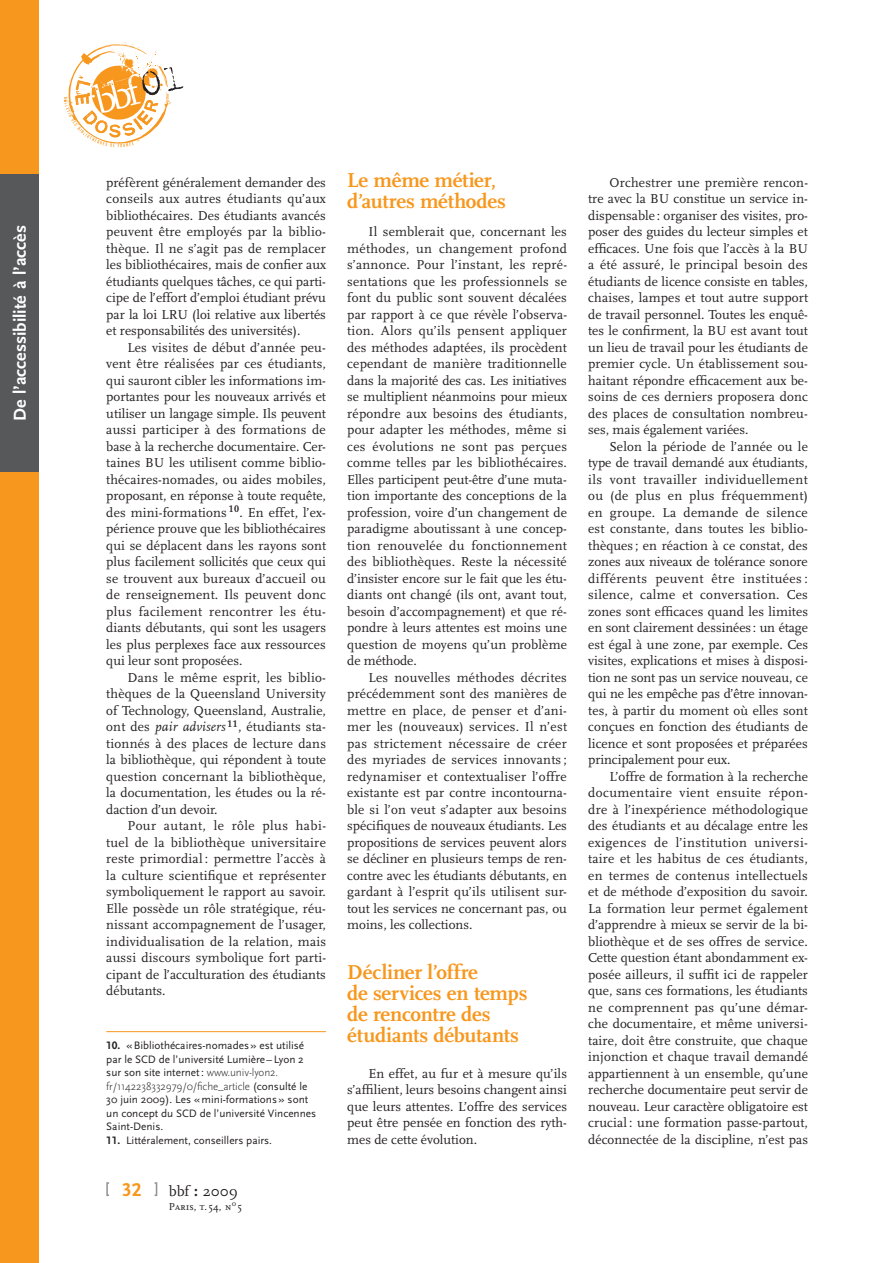
<style>
.page{position:relative;width:893px;height:1263px;background:#fff}
.page>*{position:absolute;margin:0;border:0;box-sizing:border-box;transform-origin:0 0}
.t1{font:700 21px/21px "Scala";letter-spacing:-.005em;color:#f7971d}
.t2{font:700 19.5px "Scala Sans LF";color:#f7971d}
.t3{font:700 18px "Scala Sans LF";color:#fff}
.t4{font:15px "Scala";color:#231f20}
.t5{font:13.5px/16.5px "Scala";color:#231f20;text-align:justify}
.t6{font:11.25px/13.5px "Scala Sans";color:#231f20}
.t7{font:10.5px "Scala Caps";color:#231f20}
.s1{font-style:italic}
.s2{font-family:"Scala Sans LF";font-weight:700}
.s3{font-weight:300}
.s4{font-family:"Scala Sans";font-weight:700}
</style>
<div class="page">
<svg style="left:106px;top:1182px;width:3px;height:14px"></svg>
<svg style="left:155px;top:1182px;width:2px;height:14px"></svg>
<div style="left:0;top:0;width:38px;height:1263px;background:#f7971d"></div>
<svg style="left:64px;top:43px;width:119px;height:104px"></svg>
<div style="left:0;top:174px;width:38px;height:298px;background:#57585a"></div>
<hr style="left:106px;top:1031px;width:220px;height:1px;background:#f7971d">
<h3 class="t3" style="left:10px;top:421px;width:198px;rotate:-90deg">De l’accessibilité à l’accès</h3>
<p class="t5" style="left:106px;top:174px;width:221px">préfèrent généralement demander des conseils aux autres étudiants qu’aux bibliothécaires. Des étudiants avancés peuvent être employés par la biblio&shy;thèque. Il ne s’agit pas de remplacer les bibliothécaires, mais de confier aux étudiants quelques tâches, ce qui parti&shy;cipe de l’effort d’emploi étudiant prévu par la loi LRU (loi relative aux libertés et responsabilités des universités).</p>
<p class="t5" style="left:106px;top:339px;width:221px;text-indent:21px">Les visites de début d’année peu&shy;vent être réalisées par ces étudiants, qui sauront cibler les informations im&shy;portantes pour les nouveaux arrivés et utiliser un langage simple. Ils peuvent aussi participer à des formations de base à la recherche documentaire. Cer&shy;taines BU les utilisent comme biblio&shy;thécaires-nomades, ou aides mobiles, proposant, en réponse à toute requête, des mini-formations <sup>10</sup>. En effet, l’ex&shy;périence prouve que les bibliothécaires qui se déplacent dans les rayons sont plus facilement sollicités que ceux qui se trouvent aux bureaux d’accueil ou de renseignement. Ils peuvent donc plus facilement rencontrer les étu&shy;diants débutants, qui sont les usagers les plus perplexes face aux ressources qui leur sont proposées.</p>
<p class="t5" style="left:106px;top:669px;width:221px;text-indent:21px">Dans le même esprit, les biblio&shy;thèques de la Queensland University of Technology, Queensland, Australie, ont des <span class="s1">pair advisers</span> <sup>11</sup>, étudiants sta&shy;tionnés à des places de lecture dans la bibliothèque, qui répondent à toute question concernant la bibliothèque, la documentation, les études ou la ré&shy;daction d’un devoir.</p>
<p class="t5" style="left:106px;top:818px;width:221px;text-indent:21px">Pour autant, le rôle plus habi&shy;tuel de la bibliothèque universitaire reste primordial : permettre l’accès à la culture scientifique et représenter symboliquement le rapport au savoir.<br>Elle possède un rôle stratégique, réu&shy;nissant accompagnement de l’usager, individualisation de la relation, mais aussi discours symbolique fort parti&shy;cipant de l’acculturation des étudiants débutants.</p>
<p class="t6" style="left:106px;top:1039px;width:211px"><span class="s2">10.</span> «Bibliothécaires-nomades» est utilisé par le SCD de l’université Lumière –Lyon 2 sur son site internet: <span class="s3">www.univ-lyon2. fr/1142238332979/0/fiche_article</span> (consulté le 30 juin 2009). Les «mini-formations» sont un concept du SCD de l’université Vincennes Saint-Denis.</p>
<p class="t6" style="left:106px;top:1134px;width:167px"><span class="s2">11.</span> Littéralement, conseillers pairs.</p>
<h2 class="t2" style="left:122px;top:1179px;width:21px">32</h2>
<p class="t4" style="left:169px;top:1183px;width:71px">bbf <span class="s4">:</span> 2009</p>
<p class="t7" style="left:169px;top:1200px;width:75px">Paris, t. 54, n<sup>o</sup> 5</p>
<h1 class="t1" style="left:347px;top:169px;width:160px">Le même métier, d’autres méthodes</h1>
<p class="t5" style="left:347px;top:224px;width:221px;text-indent:21px">Il semblerait que, concernant les méthodes, un changement profond s’annonce. Pour l’instant, les repré&shy;sentations que les professionnels se font du public sont souvent décalées par rapport à ce que révèle l’observa&shy;tion. Alors qu’ils pensent appliquer des méthodes adaptées, ils procèdent cependant de manière traditionnelle dans la majorité des cas. Les initiatives se multiplient néanmoins pour mieux répondre aux besoins des étudiants, pour adapter les méthodes, même si ces évolutions ne sont pas perçues comme telles par les bibliothécaires.<br>Elles participent peut-être d’une muta&shy;tion importante des conceptions de la profession, voire d’un changement de paradigme aboutissant à une concep&shy;tion renouvelée du fonctionnement des bibliothèques. Reste la nécessité d’insister encore sur le fait que les étu&shy;diants ont changé (ils ont, avant tout, besoin d’accompagnement) et que ré&shy;pondre à leurs attentes est moins une question de moyens qu’un problème de méthode.</p>
<p class="t5" style="left:347px;top:669px;width:221px;text-indent:21px">Les nouvelles méthodes décrites précédemment sont des manières de mettre en place, de penser et d’ani&shy;mer les (nouveaux) services. Il n’est pas strictement nécessaire de créer des myriades de services innovants ; redynamiser et contextualiser l’offre existante est par contre incontourna&shy;ble si l’on veut s’adapter aux besoins spécifiques de nouveaux étudiants. Les propositions de services peuvent alors se décliner en plusieurs temps de ren&shy;contre avec les étudiants débutants, en gardant à l’esprit qu’ils utilisent sur&shy;tout les services ne concernant pas, ou moins, les collections.</p>
<h1 class="t1" style="left:347px;top:961px;width:182px">Décliner l’offre<br>de services en temps de rencontre des étudiants débutants</h1>
<p class="t5" style="left:347px;top:1065px;width:221px;text-indent:21px">En effet, au fur et à mesure qu’ils s’affilient, leurs besoins changent ainsi que leurs attentes. L’offre des services peut être pensée en fonction des ryth&shy;mes de cette évolution.</p>
<p class="t5" style="left:588px;top:174px;width:221px;text-indent:21px">Orchestrer une première rencon&shy;tre avec la BU constitue un service in&shy;dispensable : organiser des visites, pro&shy;poser des guides du lecteur simples et efficaces. Une fois que l’accès à la BU a été assuré, le principal besoin des étudiants de licence consiste en tables, chaises, lampes et tout autre support de travail personnel. Toutes les enquê&shy;tes le confirment, la BU est avant tout un lieu de travail pour les étudiants de premier cycle. Un établissement sou&shy;haitant répondre efficacement aux be&shy;soins de ces derniers proposera donc des places de consultation nombreu&shy;ses, mais également variées.</p>
<p class="t5" style="left:588px;top:438px;width:221px;text-indent:21px">Selon la période de l’année ou le type de travail demandé aux étudiants, ils vont travailler individuellement ou (de plus en plus fréquemment) en groupe. La demande de silence est constante, dans toutes les biblio&shy;thèques ; en réaction à ce constat, des zones aux niveaux de tolérance sonore différents peuvent être instituées : silence, calme et conversation. Ces zones sont efficaces quand les limites en sont clairement dessinées : un étage est égal à une zone, par exemple. Ces visites, explications et mises à disposi&shy;tion ne sont pas un service nouveau, ce qui ne les empêche pas d’être innovan&shy;tes, à partir du moment où elles sont conçues en fonction des étudiants de licence et sont proposées et préparées principalement pour eux.</p>
<p class="t5" style="left:588px;top:768px;width:221px;text-indent:21px">L’offre de formation à la recherche documentaire vient ensuite répon&shy;dre à l’inexpérience méthodologique des étudiants et au décalage entre les exigences de l’institution universi&shy;taire et les habitus de ces étudiants, en termes de contenus intellectuels et de méthode d’exposition du savoir.<br>La formation leur permet également d’apprendre à mieux se servir de la bi&shy;bliothèque et de ses offres de service.<br>Cette question étant abondamment ex&shy;posée ailleurs, il suffit ici de rappeler que, sans ces formations, les étudiants ne comprennent pas qu’une démar&shy;che documentaire, et même universi&shy;taire, doit être construite, que chaque injonction et chaque travail demandé appartiennent à un ensemble, qu’une recherche documentaire peut servir de nouveau. Leur caractère obligatoire est crucial : une formation passe-partout, déconnectée de la discipline, n’est pas</p>
</div>
